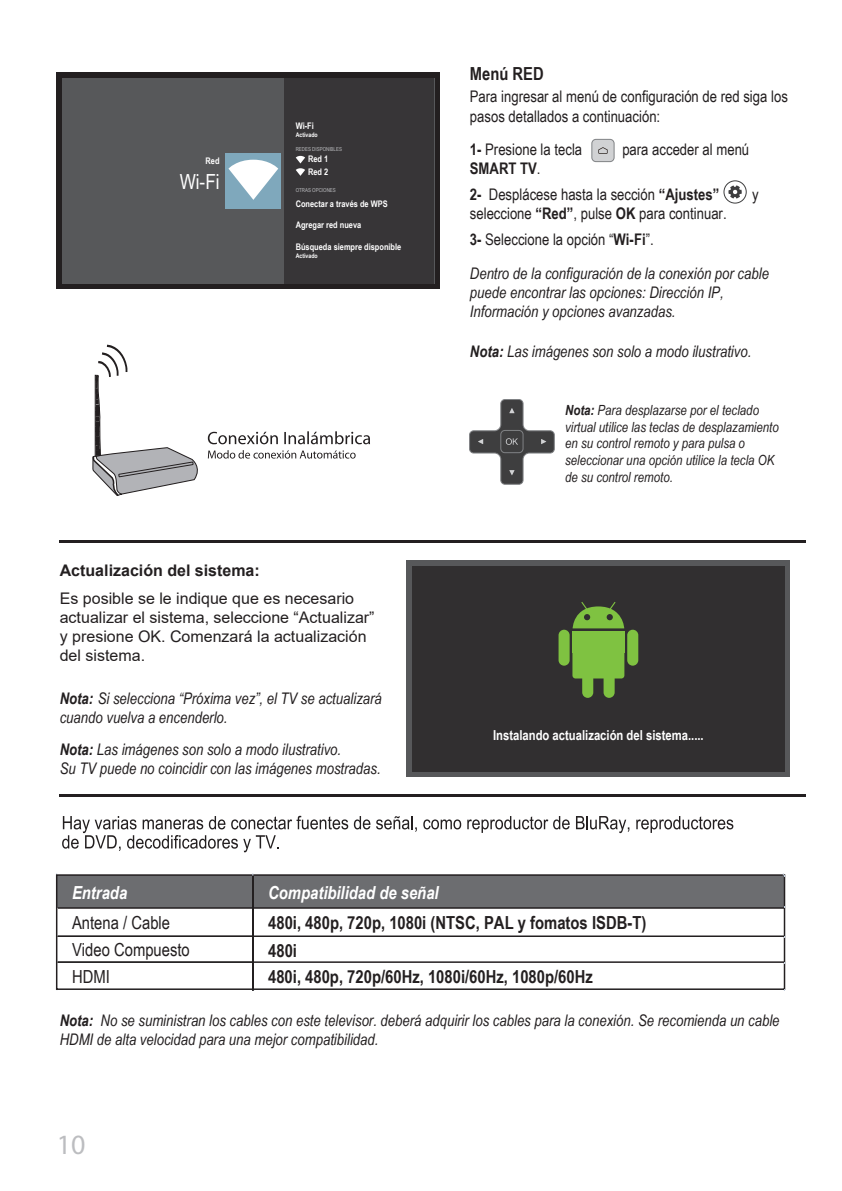
<style>
.page{position:relative;width:842px;height:1191px;background:#fff}
.page>*{position:absolute;margin:0;border:0;box-sizing:border-box;transform-origin:0 0}
.t1{font:28px "Myriad Pro";color:#bcbdc0}
.t2{font:20.8px "Arial Narrow";color:#fff}
.t3{font:700 18px "Arial Narrow";color:#231f20}
.t4{font:18px "Arial Narrow";color:#231f20}
.t5{font:italic 700 18px "Arial Narrow";color:#fff}
.t6{font:italic 16px/19.2px "Arial Narrow";color:#231f20}
.t7{font:16px/19.2px "Arial Narrow";color:#231f20}
.t8{font:16px/19.2px "Arial";color:#231f20}
.t9{font:700 16px "Arial";color:#231f20}
.t10{font:italic 14px/16.8px "Arial Narrow";color:#231f20}
.t11{font:700 13.8px "Arial Narrow";color:#fff}
.t12{font:700 9px/13px "Arial Narrow";color:#fff}
.t13{font:700 6.4px "Arial Narrow";color:#fff}
.t14{font:5.4px "Arial Narrow";color:#bcbdc0}
.s1{font-weight:700}
</style>
<div class="page">
<div style="left:57px;top:875px;width:727px;height:33px;background:#6c6d70"></div>
<hr style="left:252px;top:875px;width:1px;height:115px;background:#231f20">
<div style="left:56px;top:874px;width:729px;height:116px;border:2px solid #231f20"></div>
<hr style="left:58px;top:935px;width:726px;height:2px;background:#231f20">
<hr style="left:58px;top:907px;width:726px;height:1px;background:#231f20">
<hr style="left:58px;top:961px;width:726px;height:2px;background:#231f20">
<svg style="left:354px;top:816px;width:16px;height:13px"></svg>
<svg style="left:376px;top:816px;width:41px;height:16px"></svg>
<svg style="left:423px;top:819px;width:38px;height:10px"></svg>
<svg style="left:467px;top:816px;width:103px;height:17px"></svg>
<svg style="left:576px;top:816px;width:53px;height:17px"></svg>
<svg style="left:636px;top:816px;width:97px;height:17px"></svg>
<svg style="left:62px;top:816px;width:286px;height:36px"></svg>
<div style="left:57px;top:73px;width:383px;height:216px;background:#231f20"></div>
<div style="left:62px;top:78px;width:372px;height:206px;background:#57585a"></div>
<div style="left:285px;top:78px;width:149px;height:206px;background:#373537"></div>
<div style="left:226px;top:153px;width:55px;height:56px;background:#7fa8bc"></div>
<svg style="left:228px;top:160px;width:50px;height:40px"></svg>
<svg style="left:296px;top:156px;width:9px;height:20px"></svg>
<div style="left:407px;top:560px;width:383px;height:216px;background:#57585a"></div>
<div style="left:412px;top:566px;width:372px;height:205px;background:#312f30"></div>
<div style="left:572px;top:631px;width:52px;height:47px;background:#7fc241;border-radius:3px"></div>
<div style="left:572px;top:631px;width:52px;height:22px;background:#7fc241"></div>
<div style="left:627px;top:629px;width:11px;height:36px;background:#7fc241;border-radius:6px"></div>
<div style="left:558px;top:629px;width:12px;height:36px;background:#7fc241;border-radius:6px"></div>
<svg style="left:573px;top:602px;width:51px;height:26px"></svg>
<div style="left:603px;top:662px;width:12px;height:36px;background:#7fc241;border-radius:6px"></div>
<div style="left:582px;top:662px;width:11px;height:36px;background:#7fc241;border-radius:6px"></div>
<hr style="left:60px;top:540px;width:746px;height:3px;background:#231f20">
<hr style="left:60px;top:794px;width:746px;height:2px;background:#231f20">
<div style="left:592px;top:139px;width:22px;height:23px;background:#d1d2d4;border-radius:4px"></div>
<div style="left:591px;top:139px;width:24px;height:23px;border:1px solid #808285;border-radius:4px"></div>
<svg style="left:598px;top:147px;width:10px;height:7px"></svg>
<svg style="left:724px;top:181px;width:22px;height:22px"></svg>
<div style="left:723px;top:180px;width:24px;height:24px;border:1px solid #3e3e3f;border-radius:50%"></div>
<svg style="left:728px;top:185px;width:14px;height:13px"></svg>
<svg style="left:469px;top:399px;width:86px;height:86px"></svg>
<svg style="left:208px;top:431px;width:162px;height:13px"></svg>
<svg style="left:208px;top:450px;width:148px;height:8px"></svg>
<svg style="left:92px;top:345px;width:106px;height:151px"></svg>
<p class="t12" style="left:206px;top:154px;width:16px">Red</p>
<h2 class="t2" style="left:180px;top:167px;width:41px">Wi-Fi</h2>
<p class="t12" style="left:296px;top:119px;width:20px">Wi-Fi</p>
<p class="t13" style="left:296px;top:130px;width:23px">Activado</p>
<p class="t14" style="left:296px;top:145px;width:48px">REDES DISPONIBLES</p>
<p class="t12" style="left:308px;top:152px;width:22px">Red 1<br>Red 2</p>
<p class="t14" style="left:296px;top:187px;width:42px">OTRAS OPCIONES</p>
<p class="t12" style="left:296px;top:196px;width:94px">Conectar a través de WPS</p>
<p class="t12" style="left:296px;top:218px;width:67px">Agregar red nueva</p>
<p class="t12" style="left:296px;top:240px;width:107px">Búsqueda siempre disponible</p>
<p class="t13" style="left:296px;top:251px;width:23px">Activado</p>
<p class="t9" style="left:60px;top:559px;width:202px">Actualización del sistema:</p>
<p class="t8" style="left:60px;top:588px;width:316px">Es posible se le indique que es necesario actualizar el sistema, seleccione “Actualizar” y presione OK. Comenzará la actualización del sistema.</p>
<p class="t6" style="left:60px;top:688px;width:324px"><span class="s1">Nota:</span> Si selecciona “Próxima vez”, el TV se actualizará cuando vuelva a encenderlo.</p>
<p class="t6" style="left:60px;top:739px;width:283px"><span class="s1">Nota:</span> Las imágenes son solo a modo ilustrativo.</p>
<p class="t6" style="left:60px;top:758px;width:322px">Su TV puede no coincidir con las imágenes mostradas.</p>
<p class="t3" style="left:470px;top:60px;width:75px">Menú RED</p>
<p class="t7" style="left:470px;top:86px;width:319px">Para ingresar al menú de configuración de red siga los pasos detallados a continuación:</p>
<p class="t7" style="left:470px;top:139px;width:114px"><span class="s1">1-</span> Presione la tecla</p>
<p class="t7" style="left:622px;top:139px;width:128px">para acceder al menú</p>
<p class="t7" style="left:470px;top:155px;width:251px;line-height:25.2px"><span class="s1">SMART TV</span>.<br><span class="s1">2-</span> Desplácese hasta la sección <span class="s1">“Ajustes”</span></p>
<p class="t7" style="left:752px;top:184px;width:8px">y</p>
<p class="t7" style="left:470px;top:199px;width:258px;line-height:26.4px">seleccione <span class="s1">“Red”</span>, pulse <span class="s1">OK</span> para continuar.<br><span class="s1">3-</span> Seleccione la opción “<span class="s1">Wi-Fi</span>”.</p>
<p class="t6" style="left:470px;top:263px;width:301px">Dentro de la configuración de la conexión por cable puede encontrar las opciones: Dirección IP,<br>Información y opciones avanzadas.</p>
<p class="t6" style="left:470px;top:342px;width:283px"><span class="s1">Nota:</span> Las imágenes son solo a modo ilustrativo.</p>
<p class="t10" style="left:565px;top:401px;width:215px"><span class="s1">Nota:</span> Para desplazarse por el teclado virtual utilice las teclas de desplazamiento en su control remoto y para pulsa o seleccionar una opción utilice la tecla OK de su control remoto.</p>
<p class="t11" style="left:493px;top:725px;width:212px">Instalando actualización del sistema.....</p>
<p class="t5" style="left:72px;top:878px;width:57px">Entrada</p>
<p class="t5" style="left:268px;top:878px;width:172px">Compatibilidad de señal</p>
<p class="t4" style="left:72px;top:909px;width:100px">Antena / Cable</p>
<p class="t3" style="left:268px;top:909px;width:380px">480i, 480p, 720p, 1080i (NTSC, PAL y fomatos ISDB-T)</p>
<p class="t4" style="left:72px;top:936px;width:119px">Video Compuesto</p>
<p class="t3" style="left:268px;top:937px;width:30px">480i</p>
<p class="t4" style="left:72px;top:963px;width:39px">HDMI</p>
<p class="t3" style="left:268px;top:963px;width:326px">480i, 480p, 720p/60Hz, 1080i/60Hz, 1080p/60Hz</p>
<p class="t6" style="left:60px;top:1010px;width:721px"><span class="s1">Nota:</span> No se suministran los cables con este televisor. deberá adquirir los cables para la conexión. Se recomienda un cable<br>HDMI de alta velocidad para una mejor compatibilidad.</p>
<h1 class="t1" style="left:57px;top:1127px;width:30px">10</h1>
</div>
